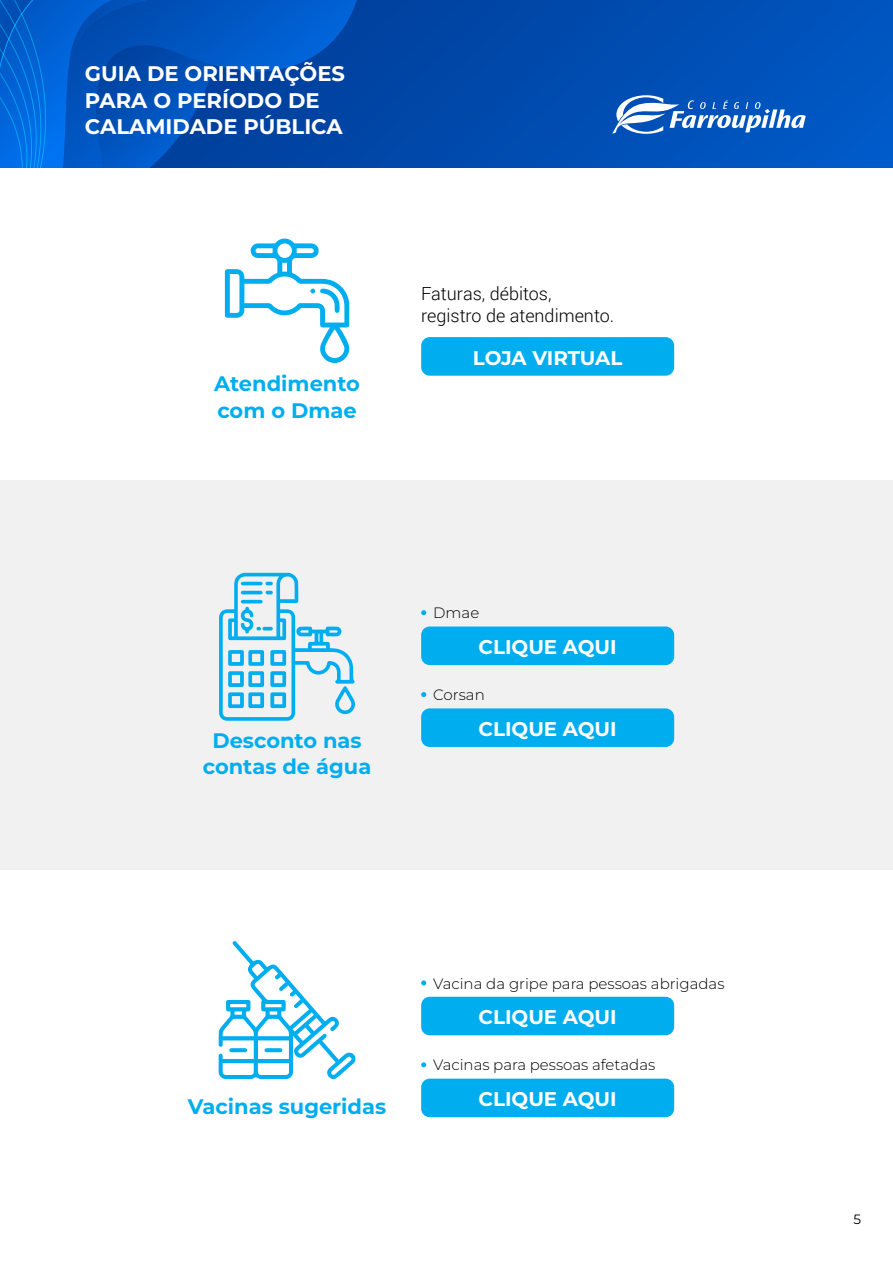
<style>
.page{position:relative;width:893px;height:1263px;background:#fff}
.page>*{position:absolute;margin:0;border:0;box-sizing:border-box;transform-origin:0 0}
.t1{font:700 21.15px/26.2px "Montserrat";color:#fff}
.t2{font:700 21px/26px "Montserrat";color:#00aeef;text-align:center}
.t3{font:700 19.8px "Montserrat";color:#fff}
.t4{font:300 18px/21.6px "Roboto";color:#000}
.t5{font:300 15px "Montserrat";color:#000}
.t6{font:13.5px "Montserrat";color:#000}
</style>
<div class="page">
<svg style="left:358px;top:0;width:535px;height:168px;background:#004db2"></svg>
<svg style="left:224px;top:0;width:134px;height:168px;background:#004bb0"></svg>
<svg style="left:0;top:0;width:224px;height:168px;background:#0056c0"></svg>
<svg style="left:612px;top:95px;width:194px;height:39px"></svg>
<div style="left:0;top:480px;width:893px;height:390px;background:#f1f1f2"></div>
<div style="left:421px;top:626px;width:253px;height:39px;background:#00aeef;border-radius:9px"></div>
<div style="left:421px;top:708px;width:253px;height:39px;background:#00aeef;border-radius:9px"></div>
<svg style="left:421px;top:610px;width:5px;height:5px"></svg>
<svg style="left:421px;top:692px;width:5px;height:5px"></svg>
<svg style="left:219px;top:573px;width:136px;height:148px"></svg>
<div style="left:421px;top:997px;width:253px;height:38px;background:#00aeef;border-radius:9px"></div>
<div style="left:421px;top:1079px;width:253px;height:38px;background:#00aeef;border-radius:9px"></div>
<svg style="left:421px;top:980px;width:5px;height:5px"></svg>
<svg style="left:421px;top:1062px;width:5px;height:5px"></svg>
<svg style="left:219px;top:941px;width:137px;height:138px"></svg>
<svg style="left:225px;top:238px;width:124px;height:125px"></svg>
<div style="left:421px;top:337px;width:253px;height:39px;background:#00aeef;border-radius:9px"></div>
<h1 class="t1" style="left:85px;top:60px;width:262px">GUIA DE ORIENTAÇÕES<br>PARA O PERÍODO DE<br>CALAMIDADE PÚBLICA</h1>
<h2 class="t2" style="left:214px;top:369px;width:147px;line-height:27px;text-align:left">Atendimento com o Dmae</h2>
<p class="t4" style="left:421px;top:282px;width:194px">Faturas, débitos, registro de atendimento.</p>
<h3 class="t3" style="left:473px;top:343px;width:151px">LOJA VIRTUAL</h3>
<h2 class="t2" style="left:203px;top:727px;width:170px">Desconto nas contas de água</h2>
<p class="t5" style="left:433px;top:603px;width:48px">Dmae</p>
<h3 class="t3" style="left:479px;top:633px;width:140px">CLIQUE AQUI</h3>
<p class="t5" style="left:433px;top:685px;width:53px">Corsan</p>
<h3 class="t3" style="left:479px;top:714px;width:140px">CLIQUE AQUI</h3>
<h2 class="t2" style="left:188px;top:1092px;width:200px">Vacinas sugeridas</h2>
<p class="t5" style="left:433px;top:973px;width:293px">Vacina da gripe para pessoas abrigadas</p>
<h3 class="t3" style="left:479px;top:1003px;width:140px">CLIQUE AQUI</h3>
<p class="t5" style="left:433px;top:1055px;width:224px">Vacinas para pessoas afetadas</p>
<h3 class="t3" style="left:479px;top:1085px;width:140px">CLIQUE AQUI</h3>
<p class="t6" style="left:853px;top:1210px;width:9px">5</p>
</div>
